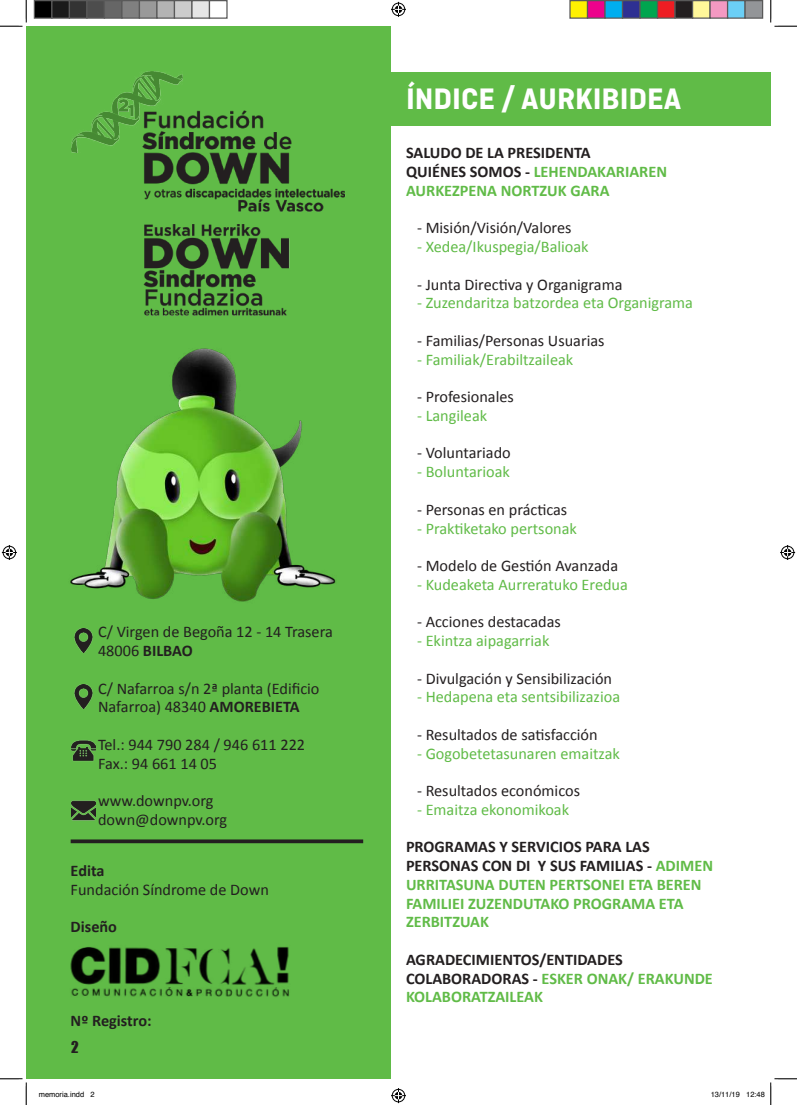
<style>
.page{position:relative;width:797px;height:1105px;background:#fff}
.page>*{position:absolute;margin:0;border:0;box-sizing:border-box;transform-origin:0 0}
.t1{font:700 31.25px "Ciutadella";color:#fff}
.t2{font:16.25px/18.8px "Calibri";color:#231f20}
.t3{font:16.25px "Calibri";color:#60bb47}
.t4{font:700 16.25px/18.8px "Calibri";color:#60bb47}
.t5{font:700 16.25px/18.8px "Calibri";color:#231f20}
.t6{font:15px "Impact";color:#231f20}
.t7{font:7.5px "Helvetica";color:#000}
.s1{font-weight:700}
.s2{color:#231f20}
.s3{color:#60bb47}
</style>
<div class="page">
<div style="left:27px;top:72px;width:743px;height:53px;background:#60bb47"></div>
<div style="left:26px;top:26px;width:364px;height:1053px;background:#60bb47"></div>
<img style="left:70px;top:366px;width:266px;height:263px">
<svg style="left:71px;top:839px;width:292px;height:4px"></svg>
<img style="left:74px;top:629px;width:19px;height:23px">
<img style="left:74px;top:685px;width:19px;height:23px">
<img style="left:72px;top:740px;width:24px;height:22px">
<img style="left:72px;top:800px;width:24px;height:21px">
<img style="left:144px;top:110px;width:202px;height:102px">
<img style="left:143px;top:224px;width:147px;height:142px">
<img style="left:72px;top:71px;width:110px;height:81px">
<img style="left:70px;top:946px;width:219px;height:51px">
<svg style="left:0;top:0;width:27px;height:27px"></svg>
<svg style="left:0;top:1078px;width:27px;height:27px"></svg>
<svg style="left:770px;top:0;width:27px;height:27px"></svg>
<svg style="left:391px;top:2px;width:15px;height:15px"></svg>
<svg style="left:391px;top:1088px;width:15px;height:15px"></svg>
<svg style="left:2px;top:545px;width:15px;height:15px"></svg>
<svg style="left:780px;top:545px;width:15px;height:15px"></svg>
<div style="left:34px;top:1px;width:18px;height:17px;background:#000"></div>
<div style="left:34px;top:0;width:18px;height:19px;border:1px solid #595959"></div>
<div style="left:52px;top:1px;width:17px;height:17px;background:#1a1a1a"></div>
<div style="left:51px;top:0;width:19px;height:19px;border:1px solid #595959"></div>
<div style="left:69px;top:1px;width:18px;height:17px;background:#333"></div>
<div style="left:69px;top:0;width:19px;height:19px;border:1px solid #595959"></div>
<div style="left:87px;top:1px;width:17px;height:17px;background:#4d4d4d"></div>
<div style="left:86px;top:0;width:19px;height:19px;border:1px solid #595959"></div>
<div style="left:104px;top:1px;width:18px;height:17px;background:#666"></div>
<div style="left:104px;top:0;width:18px;height:19px;border:1px solid #595959"></div>
<div style="left:122px;top:1px;width:17px;height:17px;background:#808080"></div>
<div style="left:121px;top:0;width:19px;height:19px;border:1px solid #595959"></div>
<div style="left:139px;top:1px;width:18px;height:17px;background:#999"></div>
<div style="left:139px;top:0;width:19px;height:19px;border:1px solid #595959"></div>
<div style="left:157px;top:1px;width:17px;height:17px;background:#b3b3b3"></div>
<div style="left:156px;top:0;width:19px;height:19px;border:1px solid #595959"></div>
<div style="left:174px;top:1px;width:18px;height:17px;background:#ccc"></div>
<div style="left:174px;top:0;width:18px;height:19px;border:1px solid #595959"></div>
<div style="left:192px;top:1px;width:17px;height:17px;background:#e6e6e6"></div>
<div style="left:191px;top:0;width:19px;height:19px;border:1px solid #595959"></div>
<div style="left:209px;top:0;width:19px;height:19px;border:1px solid #595959"></div>
<div style="left:570px;top:1px;width:17px;height:17px;background:#fff101"></div>
<div style="left:569px;top:0;width:19px;height:19px;border:1px solid #595959"></div>
<div style="left:587px;top:1px;width:18px;height:17px;background:#ed028c"></div>
<div style="left:587px;top:0;width:18px;height:19px;border:1px solid #595959"></div>
<div style="left:605px;top:1px;width:17px;height:17px;background:#00aeef"></div>
<div style="left:604px;top:0;width:19px;height:19px;border:1px solid #595959"></div>
<div style="left:622px;top:1px;width:18px;height:17px;background:#2e3092"></div>
<div style="left:622px;top:0;width:18px;height:19px;border:1px solid #595959"></div>
<div style="left:640px;top:1px;width:17px;height:17px;background:#00a54f"></div>
<div style="left:639px;top:0;width:19px;height:19px;border:1px solid #595959"></div>
<div style="left:657px;top:1px;width:18px;height:17px;background:#ee1d23"></div>
<div style="left:657px;top:0;width:18px;height:19px;border:1px solid #595959"></div>
<div style="left:675px;top:1px;width:17px;height:17px;background:#231f20"></div>
<div style="left:674px;top:0;width:19px;height:19px;border:1px solid #595959"></div>
<div style="left:692px;top:1px;width:18px;height:17px;background:#fff79a"></div>
<div style="left:692px;top:0;width:18px;height:19px;border:1px solid #595959"></div>
<div style="left:710px;top:1px;width:17px;height:17px;background:#f499c2"></div>
<div style="left:709px;top:0;width:19px;height:19px;border:1px solid #595959"></div>
<div style="left:727px;top:1px;width:18px;height:17px;background:#6bcff6"></div>
<div style="left:727px;top:0;width:18px;height:19px;border:1px solid #595959"></div>
<div style="left:745px;top:1px;width:17px;height:17px;background:#939598"></div>
<div style="left:744px;top:0;width:19px;height:19px;border:1px solid #595959"></div>
<svg style="left:770px;top:1078px;width:27px;height:27px"></svg>
<p class="t2" style="left:98px;top:622px;width:236px">C/ Virgen de Begoña 12 - 14 Trasera<br>48006 <span class="s1">BILBAO</span></p>
<p class="t2" style="left:98px;top:679px;width:223px">C/ Nafarroa s/n 2ª planta (Edificio<br>Nafarroa) 48340 <span class="s1">AMOREBIETA</span></p>
<p class="t2" style="left:98px;top:735px;width:209px">Tel.: 944 790 284 / 946 611 222<br>Fax.: 94 661 14 05</p>
<p class="t2" style="left:98px;top:791px;width:131px">www.downpv.org down@downpv.org</p>
<p class="t5" style="left:71px;top:861px;width:35px">Edita</p>
<p class="t2" style="left:71px;top:880px;width:200px">Fundación Síndrome de Down</p>
<p class="t5" style="left:71px;top:917px;width:48px">Diseño</p>
<h1 class="t1" style="left:406px;top:81px;width:277px">ÍNDICE / AURKIBIDEA</h1>
<p class="t4" style="left:406px;top:144px;width:262px"><span class="s2">SALUDO DE LA PRESIDENTA<br>QUIÉNES SOMOS -</span> LEHENDAKARIAREN<br>AURKEZPENA NORTZUK GARA</p>
<p class="t2" style="left:417px;top:219px;width:156px">- Misión/Visión/Valores</p>
<p class="t3" style="left:417px;top:237px;width:173px">- Xedea/Ikuspegia/Balioak</p>
<p class="t2" style="left:417px;top:275px;width:207px">- Junta Directiva y Organigrama</p>
<p class="t3" style="left:417px;top:293px;width:277px">- Zuzendaritza batzordea eta Organigrama</p>
<p class="t2" style="left:417px;top:331px;width:189px">- Familias/Personas Usuarias</p>
<p class="t3" style="left:417px;top:349px;width:158px">- Familiak/Erabiltzaileak</p>
<p class="t2" style="left:417px;top:387px;width:98px">- Profesionales</p>
<p class="t3" style="left:417px;top:405px;width:72px">- Langileak</p>
<p class="t2" style="left:417px;top:444px;width:95px">- Voluntariado</p>
<p class="t3" style="left:417px;top:462px;width:94px">- Boluntarioak</p>
<p class="t2" style="left:417px;top:500px;width:152px">- Personas en prácticas</p>
<p class="t3" style="left:417px;top:518px;width:161px">- Praktiketako pertsonak</p>
<p class="t2" style="left:417px;top:556px;width:203px">- Modelo de Gestión Avanzada</p>
<p class="t3" style="left:417px;top:574px;width:212px">- Kudeaketa Aurreratuko Eredua</p>
<p class="t2" style="left:417px;top:612px;width:145px">- Acciones destacadas</p>
<p class="t3" style="left:417px;top:630px;width:134px">- Ekintza aipagarriak</p>
<p class="t2" style="left:417px;top:669px;width:197px">- Divulgación y Sensibilización</p>
<p class="t3" style="left:417px;top:687px;width:205px">- Hedapena eta sentsibilizazioa</p>
<p class="t2" style="left:417px;top:725px;width:182px">- Resultados de satisfacción</p>
<p class="t3" style="left:417px;top:743px;width:204px">- Gogobetetasunaren emaitzak</p>
<p class="t2" style="left:417px;top:781px;width:164px">- Resultados económicos</p>
<p class="t3" style="left:417px;top:799px;width:154px">- Emaitza ekonomikoak</p>
<p class="t4" style="left:406px;top:837px;width:308px"><span class="s2">PROGRAMAS Y SERVICIOS PARA LAS<br>PERSONAS CON DI Y SUS FAMILIAS -</span> ADIMEN<br>URRITASUNA DUTEN PERTSONEI ETA BEREN<br>FAMILIEI ZUZENDUTAKO PROGRAMA ETA<br>ZERBITZUAK</p>
<p class="t5" style="left:406px;top:950px;width:308px">AGRADECIMIENTOS/ENTIDADES<br>COLABORADORAS - <span class="s3">ESKER ONAK/ ERAKUNDE<br>KOLABORATZAILEAK</span></p>
<p class="t5" style="left:71px;top:1011px;width:82px">Nº Registro:</p>
<p class="t6" style="left:71px;top:1035px;width:9px">2</p>
<p class="t7" style="left:39px;top:1089px;width:57px">memoria.indd 2</p>
<p class="t7" style="left:710px;top:1089px;width:56px">13/11/19 12:48</p>
</div>
